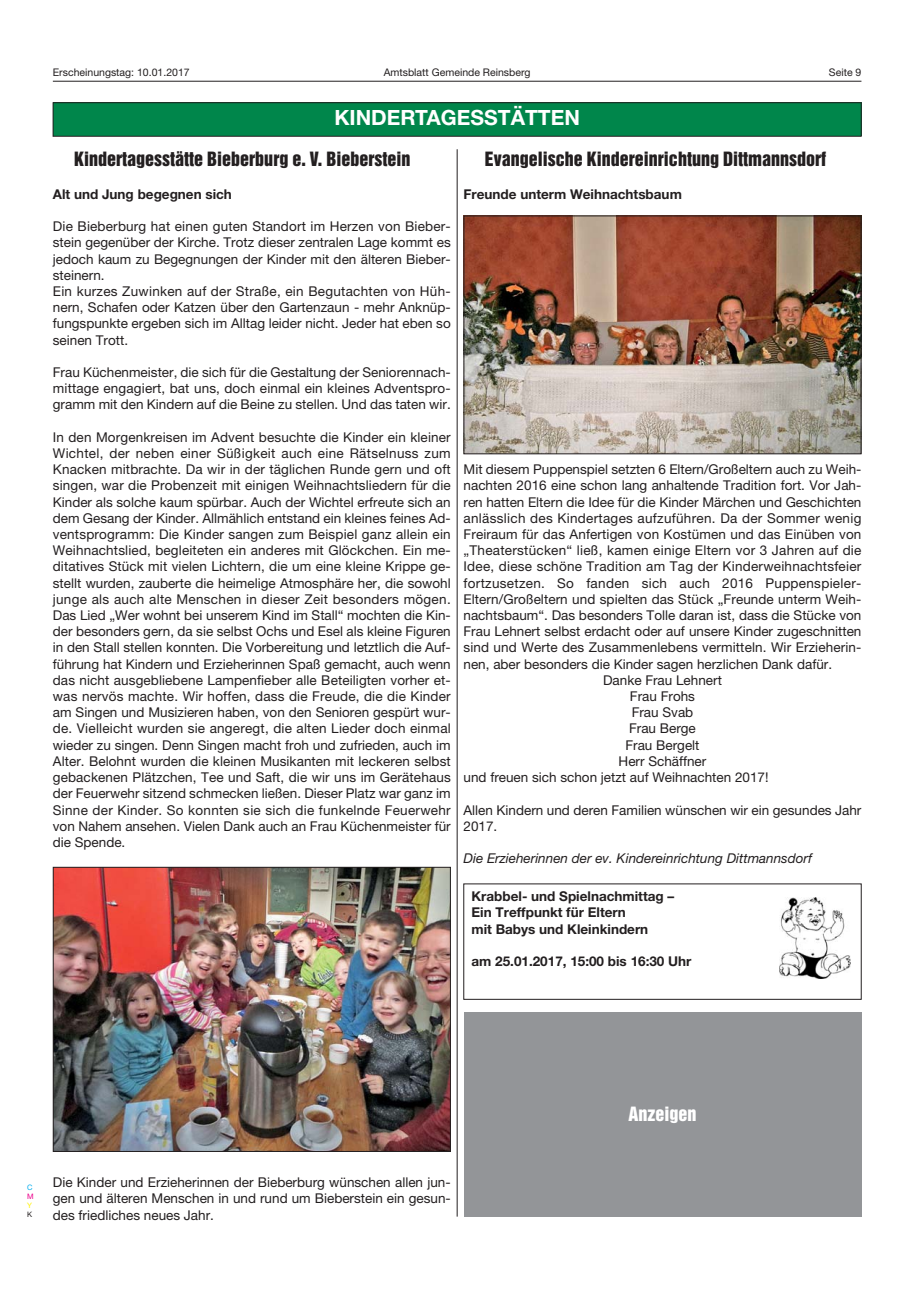
<style>
.page{position:relative;width:915px;height:1297px;background:#fff}
.page>*{position:absolute;margin:0;border:0;box-sizing:border-box;transform-origin:0 0}
.t1{font:700 21px "Helvetica Neue";color:#fff}
.t2{font:18px "Helvetica Inserat";color:#231f20}
.t3{font:18px "Helvetica Inserat";color:#fff}
.t4{font:13.5px/16.2px "Helvetica Neue";color:#231f20;text-align:justify}
.t5{font:13.5px "Helvetica Neue";letter-spacing:.02em;color:#231f20}
.t6{font:700 13.5px/16.2px "Helvetica Neue";color:#231f20}
.t7{font:italic 13.5px "Helvetica Neue";color:#231f20}
.t8{font:10.5px "Helvetica Neue";color:#231f20}
.t9{font:7.5px "Helvetica Neue";color:#00adef}
.t10{font:7.5px "Helvetica Neue";color:#ec008c}
.t11{font:7.5px "Helvetica Neue";color:#fff200}
.t12{font:7.5px "Helvetica Neue";color:#231f20}
</style>
<div class="page">
<hr style="left:53px;top:81px;width:808px;height:1px;background:#231f20">
<hr style="left:456px;top:149px;width:1px;height:1067px;background:#231f20">
<img style="left:779px;top:897px;width:70px;height:81px">
<div style="left:53px;top:103px;width:807px;height:33px;background:#00864b"></div>
<div style="left:53px;top:102px;width:808px;height:34px;border:1px solid #231f20"></div>
<img style="left:55px;top:869px;width:393px;height:281px">
<div style="left:53px;top:867px;width:397px;height:285px;border:1px solid #231f20"></div>
<img style="left:465px;top:218px;width:394px;height:234px">
<div style="left:463px;top:216px;width:398px;height:238px;border:1px solid #231f20"></div>
<div style="left:463px;top:1012px;width:398px;height:204px;background:#939598"></div>
<p class="t8" style="left:53px;top:68px;width:138px">Erscheinungstag: 10.01.2017</p>
<p class="t8" style="left:383px;top:68px;width:148px">Amtsblatt Gemeinde Reinsberg</p>
<p class="t8" style="left:828px;top:68px;width:34px">Seite 9</p>
<h1 class="t1" style="left:334px;top:110px;width:247px">KINDERTAGESSTÄTTEN</h1>
<h2 class="t2" style="left:74px;top:151px;width:338px">Kindertagesstätte Bieberburg e. V. Bieberstein</h2>
<p class="t6" style="left:53px;top:187px;width:180px">Alt und Jung begegnen sich</p>
<p class="t4" style="left:53px;top:220px;width:399px;text-align:left">Die Bieberburg hat einen guten Standort im Herzen von Bieber&shy;stein gegenüber der Kirche. Trotz dieser zentralen Lage kommt es jedoch kaum zu Begegnungen der Kinder mit den älteren Bieber&shy;steinern.<br>Ein kurzes Zuwinken auf der Straße, ein Begutachten von Hüh&shy;nern, Schafen oder Katzen über den Gartenzaun - mehr Anknüp&shy;fungspunkte ergeben sich im Alltag leider nicht. Jeder hat eben so seinen Trott.</p>
<p class="t4" style="left:53px;top:365px;width:399px">Frau Küchenmeister, die sich für die Gestaltung der Seniorennach&shy;mittage engagiert, bat uns, doch einmal ein kleines Adventspro&shy;gramm mit den Kindern auf die Beine zu stellen. Und das taten wir.</p>
<p class="t4" style="left:53px;top:430px;width:399px">In den Morgenkreisen im Advent besuchte die Kinder ein kleiner Wichtel, der neben einer Süßigkeit auch eine Rätselnuss zum Knacken mitbrachte. Da wir in der täglichen Runde gern und oft singen, war die Probenzeit mit einigen Weihnachtsliedern für die Kinder als solche kaum spürbar. Auch der Wichtel erfreute sich an dem Gesang der Kinder. Allmählich entstand ein kleines feines Ad&shy;ventsprogramm: Die Kinder sangen zum Beispiel ganz allein ein Weihnachtslied, begleiteten ein anderes mit Glöckchen. Ein me&shy;ditatives Stück mit vielen Lichtern, die um eine kleine Krippe ge&shy;stellt wurden, zauberte die heimelige Atmosphäre her, die sowohl junge als auch alte Menschen in dieser Zeit besonders mögen.<br>Das Lied „Wer wohnt bei unserem Kind im Stall“ mochten die Kin&shy;der besonders gern, da sie selbst Ochs und Esel als kleine Figuren in den Stall stellen konnten. Die Vorbereitung und letztlich die Auf&shy;führung hat Kindern und Erzieherinnen Spaß gemacht, auch wenn das nicht ausgebliebene Lampenfieber alle Beteiligten vorher et&shy;was nervös machte. Wir hoffen, dass die Freude, die die Kinder am Singen und Musizieren haben, von den Senioren gespürt wur&shy;de. Vielleicht wurden sie angeregt, die alten Lieder doch einmal wieder zu singen. Denn Singen macht froh und zufrieden, auch im Alter. Belohnt wurden die kleinen Musikanten mit leckeren selbst gebackenen Plätzchen, Tee und Saft, die wir uns im Gerätehaus der Feuerwehr sitzend schmecken ließen. Dieser Platz war ganz im Sinne der Kinder. So konnten sie sich die funkelnde Feuerwehr von Nahem ansehen. Vielen Dank auch an Frau Küchenmeister für die Spende.</p>
<h2 class="t2" style="left:484px;top:151px;width:343px">Evangelische Kindereinrichtung Dittmannsdorf</h2>
<p class="t6" style="left:463px;top:187px;width:220px">Freunde unterm Weihnachtsbaum</p>
<p class="t4" style="left:463px;top:463px;width:399px">Mit diesem Puppenspiel setzten 6 Eltern/Großeltern auch zu Weih-</p>
<p class="t4" style="left:463px;top:479px;width:399px">nachten 2016 eine schon lang anhaltende Tradition fort. Vor Jah-</p>
<p class="t4" style="left:463px;top:495px;width:399px">ren hatten Eltern die Idee für die Kinder Märchen und Geschichten</p>
<p class="t5" style="left:463px;top:513px;width:399px">anlässlich des Kindertages aufzuführen. Da der Sommer wenig</p>
<p class="t4" style="left:463px;top:527px;width:399px">Freiraum für das Anfertigen von Kostümen und das Einüben von</p>
<p class="t5" style="left:463px;top:546px;width:399px">„Theaterstücken“ ließ, kamen einige Eltern vor 3 Jahren auf die</p>
<p class="t5" style="left:463px;top:562px;width:399px">Idee, diese schöne Tradition am Tag der Kinderweihnachtsfeier</p>
<p class="t5" style="left:463px;top:578px;width:399px">fortzusetzen. So fanden sich auch 2016 Puppenspieler-</p>
<p class="t4" style="left:463px;top:592px;width:399px">Eltern/Großeltern und spielten das Stück „Freunde unterm Weih-</p>
<p class="t4" style="left:463px;top:608px;width:399px">nachtsbaum“. Das besonders Tolle daran ist, dass die Stücke von</p>
<p class="t4" style="left:463px;top:625px;width:399px">Frau Lehnert selbst erdacht oder auf unsere Kinder zugeschnitten</p>
<p class="t4" style="left:463px;top:641px;width:399px">sind und Werte des Zusammenlebens vermitteln. Wir Erzieherin-</p>
<p class="t4" style="left:463px;top:657px;width:370px">nen, aber besonders die Kinder sagen herzlichen Dank dafür.</p>
<p class="t4" style="left:603px;top:673px;width:120px">Danke Frau Lehnert</p>
<p class="t4" style="left:629px;top:689px;width:66px">Frau Frohs</p>
<p class="t4" style="left:631px;top:706px;width:63px">Frau Svab</p>
<p class="t4" style="left:629px;top:722px;width:68px">Frau Berge</p>
<p class="t4" style="left:625px;top:738px;width:75px">Frau Bergelt</p>
<p class="t4" style="left:618px;top:754px;width:89px">Herr Schäffner</p>
<p class="t4" style="left:463px;top:770px;width:306px">und freuen sich schon jetzt auf Weihnachten 2017!</p>
<p class="t4" style="left:463px;top:803px;width:399px">Allen Kindern und deren Familien wünschen wir ein gesundes Jahr<br>2017.</p>
<p class="t7" style="left:463px;top:853px;width:350px">Die Erzieherinnen der ev. Kindereinrichtung Dittmannsdorf</p>
<p class="t6" style="left:471px;top:889px;width:204px">Krabbel- und Spielnachmittag –<br>Ein Treffpunkt für Eltern<br>mit Babys und Kleinkindern</p>
<p class="t6" style="left:471px;top:954px;width:221px">am 25.01.2017, 15:00 bis 16:30 Uhr</p>
<p class="t9" style="left:27px;top:1184px;width:7px">C</p>
<p class="t10" style="left:27px;top:1193px;width:8px">M</p>
<p class="t11" style="left:27px;top:1202px;width:6px">Y</p>
<p class="t12" style="left:27px;top:1211px;width:7px">K</p>
<p class="t4" style="left:53px;top:1175px;width:399px">Die Kinder und Erzieherinnen der Bieberburg wünschen allen jun&shy;gen und älteren Menschen in und rund um Bieberstein ein gesun&shy;des friedliches neues Jahr.</p>
<h2 class="t3" style="left:628px;top:1106px;width:69px">Anzeigen</h2>
</div>
